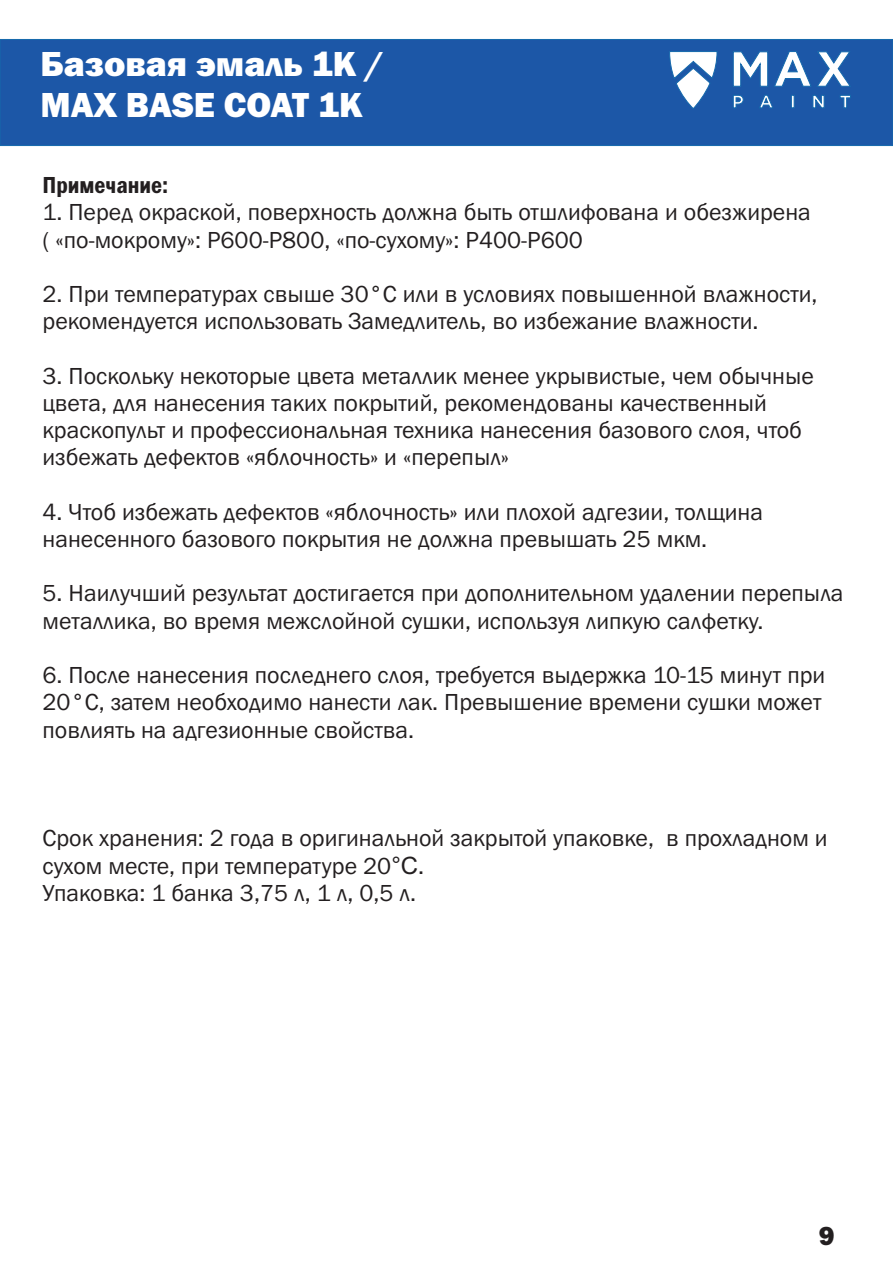
<style>
.page{position:relative;width:893px;height:1263px;background:#fff}
.page>*{position:absolute;margin:0;border:0;box-sizing:border-box;transform-origin:0 0}
.t1{font:800 36px/40.8px "Franklin Gothic";color:#fff}
.t2{font:800 27px "Franklin Gothic";color:#231f20}
.t3{font:24px/27.2px "Franklin Gothic";color:#231f20}
.t4{font:600 condensed 24px "Franklin Gothic";color:#231f20}
.s1{font-family:"Arial"}
</style>
<div class="page">
<div style="left:0;top:39px;width:893px;height:107px;background:#1c57a7;border:1px solid #1569ac"></div>
<svg style="left:733px;top:51px;width:35px;height:36px"></svg>
<svg style="left:774px;top:51px;width:37px;height:36px"></svg>
<svg style="left:817px;top:51px;width:34px;height:36px"></svg>
<svg style="left:733px;top:95px;width:10px;height:13px"></svg>
<svg style="left:759px;top:95px;width:14px;height:13px"></svg>
<svg style="left:791px;top:95px;width:3px;height:13px"></svg>
<svg style="left:813px;top:95px;width:11px;height:13px"></svg>
<svg style="left:840px;top:95px;width:11px;height:13px"></svg>
<svg style="left:669px;top:51px;width:48px;height:58px"></svg>
<h1 class="t1" style="left:40px;top:46px;width:345px">Базовая эмаль 1К /<br>MAX BASE COAT 1K</h1>
<p class="t4" style="left:43px;top:176px;width:127px">Примечание:</p>
<p class="t3" style="left:43px;top:201px;width:770px">1. Перед окраской, поверхность должна быть отшлифована и обезжирена ( «по-мокрому»: Р600-Р800, «по-сухому»: Р400-Р600</p>
<p class="t3" style="left:43px;top:282px;width:777px">2. При температурах свыше 30°С или в условиях повышенной влажности, рекомендуется использовать Замедлитель, во избежание влажности.</p>
<p class="t3" style="left:43px;top:364px;width:773px">3. Поскольку некоторые цвета металлик менее укрывистые, чем обычные цвета, для нанесения таких покрытий, рекомендованы качественный краскопульт и профессиональная техника нанесения базового слоя, чтоб избежать дефектов «яблочность» и «перепыл»</p>
<p class="t3" style="left:43px;top:500px;width:722px">4. Чтоб избежать дефектов «яблочность» или плохой адгезии, толщина нанесенного базового покрытия не должна превышать 25 мкм.</p>
<p class="t3" style="left:43px;top:582px;width:803px">5. Наилучший результат достигается при дополнительном удалении перепыла металлика, во время межслойной сушки, используя липкую салфетку.</p>
<p class="t3" style="left:43px;top:663px;width:784px">6. После нанесения последнего слоя, требуется выдержка 10-15 минут при<br>20°С, затем необходимо нанести лак. Превышение времени сушки может повлиять на адгезионные свойства.</p>
<p class="t3" style="left:43px;top:827px;width:787px">Срок хранения: 2 года в оригинальной закрытой упаковке, в прохладном и сухом месте, при температуре 20<span class="s1">°С</span>.<br>Упаковка: 1 банка 3,75 л, 1 л, 0,5 л.</p>
<p class="t2" style="left:819px;top:1226px;width:17px">9</p>
</div>
